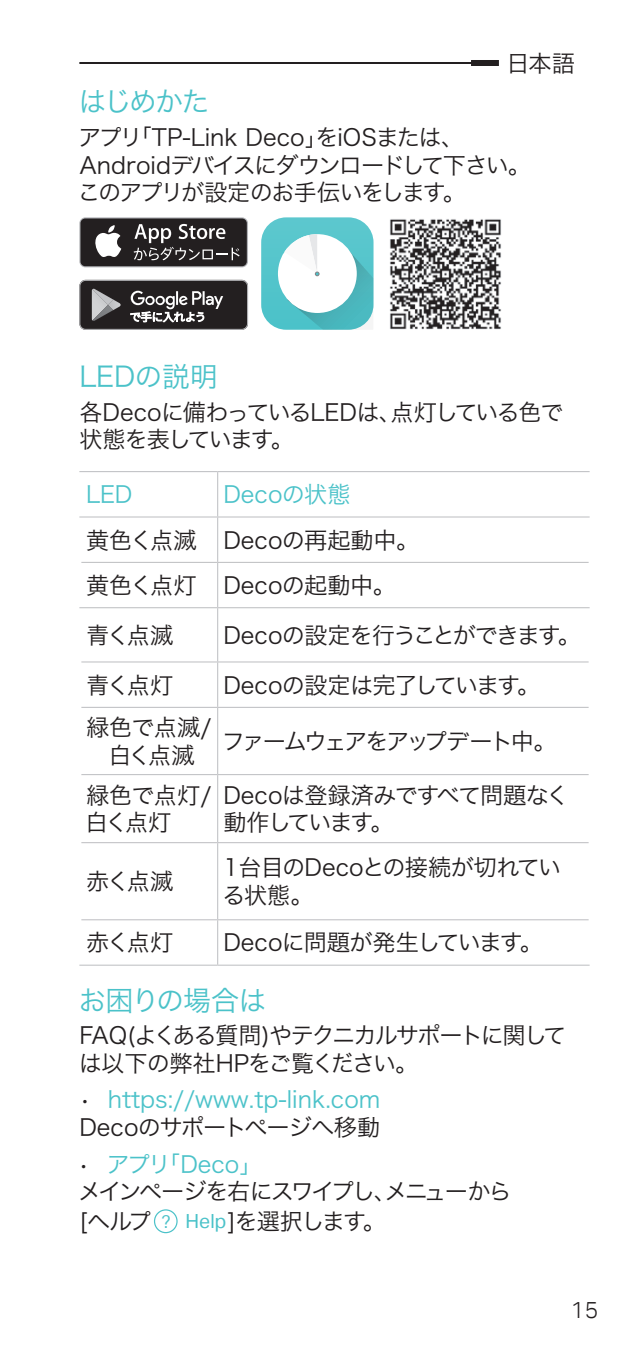
<style>
.page{position:relative;width:635px;height:1361px;background:#fff}
.page>*{position:absolute;margin:0;border:0;box-sizing:border-box;transform-origin:0 0}
.t1{font:28px "Hira Kaku Pro W3";letter-spacing:-.03em;color:#4bc2c9}
.t2{font:23.2px/28px "Hira Kaku Pro W3";letter-spacing:-.055em;color:#231f20}
.t3{font:23.2px/28px "Hira Kaku Pro W3";color:#4bc2c9}
.t4{font:23.2px/28.8px "Hira Kaku Pro W3";letter-spacing:-.09em;color:#231f20}
.t5{font:23.2px/28px "Hira Kaku Pro W3";letter-spacing:-.075em;color:#231f20}
.t6{font:23.2px/28px "Hira Kaku Pro W3";letter-spacing:-.03em;color:#231f20}
.t7{font:23.2px/28px "Hira Kaku Pro W3";letter-spacing:-.025em;color:#231f20}
.t8{font:23.2px/45.2px "Hira Kaku Pro W3";color:#231f20}
.t9{font:23.2px "Hira Kaku Pro W3";letter-spacing:-.11em;color:#231f20}
.t10{font:23.2px "TP Link Aktiv Light";color:#231f20}
.s1{color:#231f20}
.s2{color:#4bc2c9}
.s3{font-family:"TP Link Aktiv Regular";font-size:17.6px;color:#4bc2c9}
.s4{font-family:"TP Link Aktiv Regular";font-size:19.6px;color:#4bc2c9}
</style>
<div class="page">
<svg style="left:79px;top:217px;width:169px;height:50px"></svg>
<div style="left:80px;top:218px;width:167px;height:48px;background:#231f20;border-radius:5px"></div>
<svg style="left:95px;top:225px;width:26px;height:32px"></svg>
<svg style="left:134px;top:224px;width:106px;height:36px"></svg>
<svg style="left:79px;top:280px;width:169px;height:50px;background:#4a4748"></svg>
<svg style="left:261px;top:217px;width:113px;height:113px"></svg>
<img style="left:390px;top:219px;width:111px;height:111px">
<hr style="left:218px;top:471px;width:372px;height:1px;background:#bcbdc0">
<hr style="left:218px;top:516px;width:372px;height:2px;background:#bcbdc0">
<hr style="left:218px;top:562px;width:371px;height:1px;background:#bcbdc0">
<hr style="left:218px;top:661px;width:371px;height:1px;background:#bcbdc0">
<hr style="left:218px;top:706px;width:371px;height:2px;background:#bcbdc0">
<hr style="left:218px;top:774px;width:371px;height:1px;background:#bcbdc0">
<hr style="left:218px;top:842px;width:371px;height:1px;background:#bcbdc0">
<hr style="left:218px;top:919px;width:371px;height:1px;background:#bcbdc0">
<hr style="left:218px;top:964px;width:372px;height:2px;background:#bcbdc0">
<hr style="left:79px;top:471px;width:139px;height:1px;background:#bcbdc0">
<hr style="left:217px;top:472px;width:1px;height:44px;background:#bcbdc0">
<hr style="left:79px;top:516px;width:139px;height:2px;background:#bcbdc0">
<hr style="left:217px;top:517px;width:1px;height:45px;background:#bcbdc0">
<hr style="left:81px;top:562px;width:137px;height:1px;background:#bcbdc0">
<hr style="left:217px;top:563px;width:1px;height:44px;background:#bcbdc0">
<hr style="left:217px;top:608px;width:1px;height:53px;background:#bcbdc0">
<hr style="left:81px;top:661px;width:137px;height:1px;background:#bcbdc0">
<hr style="left:217px;top:662px;width:1px;height:45px;background:#bcbdc0">
<hr style="left:81px;top:706px;width:137px;height:2px;background:#bcbdc0">
<hr style="left:217px;top:708px;width:1px;height:66px;background:#bcbdc0">
<hr style="left:81px;top:774px;width:137px;height:1px;background:#bcbdc0">
<hr style="left:217px;top:775px;width:1px;height:67px;background:#bcbdc0">
<hr style="left:81px;top:842px;width:137px;height:1px;background:#bcbdc0">
<hr style="left:217px;top:843px;width:1px;height:76px;background:#bcbdc0">
<hr style="left:81px;top:919px;width:137px;height:1px;background:#bcbdc0">
<hr style="left:217px;top:920px;width:1px;height:44px;background:#bcbdc0">
<hr style="left:79px;top:964px;width:139px;height:2px;background:#bcbdc0">
<hr style="left:79px;top:607px;width:139px;height:1px;background:#bcbdc0">
<hr style="left:218px;top:607px;width:372px;height:1px;background:#bcbdc0">
<div style="left:154px;top:1209px;width:24px;height:24px;border:1px solid #4bc2c9;border-radius:50%"></div>
<hr style="left:79px;top:62px;width:418px;height:2px;background:#231f20">
<div style="left:471px;top:60px;width:28px;height:6px;background:#231f20"></div>
<p class="t2" style="left:506px;top:47px;width:70px">日本語</p>
<p class="t1" style="left:79px;top:77px;width:132px">はじめかた</p>
<p class="t2" style="left:78px;top:121px;width:455px">アプリ「TP-Link Deco」をiOSまたは、<br>Androidデバイスにダウンロードして下さい。このアプリが設定のお手伝いをします。</p>
<p class="t1" style="left:79px;top:352px;width:140px">LEDの説明</p>
<p class="t2" style="left:79px;top:396px;width:486px">各Decoに備わっているLEDは、点灯している色で状態を表しています。</p>
<p class="t3" style="left:86px;top:479px;width:48px">LED</p>
<p class="t3" style="left:223px;top:479px;width:129px">Decoの状態</p>
<p class="t8" style="left:86px;top:515px;width:335px">黄色く点滅 Decoの再起動中。黄色く点灯 Decoの起動中。</p>
<p class="t2" style="left:86px;top:619px;width:89px">青く点滅</p>
<p class="t2" style="left:223px;top:619px;width:359px">Decoの設定を行うことができます。</p>
<p class="t2" style="left:86px;top:669px;width:89px">青く点灯</p>
<p class="t6" style="left:223px;top:669px;width:318px">Decoの設定は完了しています。</p>
<p class="t6" style="left:86px;top:711px;width:127px">緑色で点滅/　白く点滅</p>
<p class="t9" style="left:222px;top:720px;width:336px">ファームウェアをアップデート中。</p>
<p class="t6" style="left:85px;top:779px;width:128px">緑色で点灯/白く点灯</p>
<p class="t2" style="left:223px;top:779px;width:347px">Decoは登録済みですべて問題なく動作しています。</p>
<p class="t2" style="left:86px;top:866px;width:89px">赤く点滅</p>
<p class="t7" style="left:222px;top:852px;width:340px">1台目のDecoとの接続が切れている状態。</p>
<p class="t2" style="left:86px;top:927px;width:89px">赤く点灯</p>
<p class="t7" style="left:223px;top:927px;width:321px">Decoに問題が発生しています。</p>
<p class="t1" style="left:78px;top:975px;width:190px">お困りの場合は</p>
<p class="t5" style="left:79px;top:1020px;width:489px">FAQ(よくある質問)やテクニカルサポートに関しては以下の弊社HPをご覧ください。</p>
<p class="t3" style="left:79px;top:1084px;width:303px"><span class="s1">•</span> https://www.tp-link.com<br><span class="s1">Decoのサポートページへ移動</span></p>
<p class="t4" style="left:78px;top:1147px;width:435px">• <span class="s2">アプリ「Deco」<br></span>メインページを右にスワイプし、メニューから[ヘルプ <span class="s3">?</span> <span class="s4">Help</span>]を選択します。</p>
<p class="t10" style="left:571px;top:1296px;width:29px">15</p>
</div>
